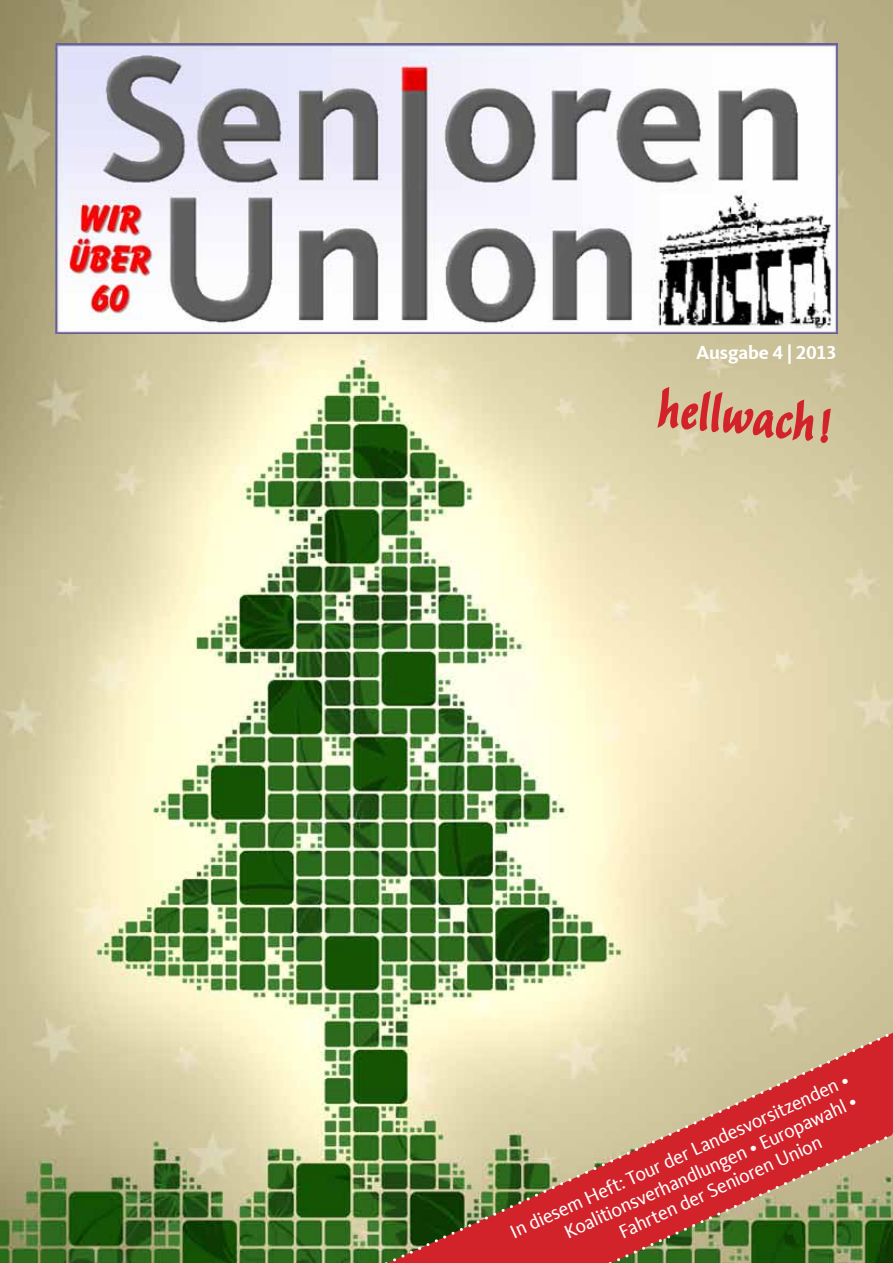
<style>
.page{position:relative;width:893px;height:1263px;background:#fff}
.page>*{position:absolute;margin:0;border:0;box-sizing:border-box;transform-origin:0 0}
.t1{font:57px "Balzano";color:#d2232a}
.t2{font:19.5px "CDU Kievit Tab";color:#fff}
.t3{font:700 19.5px "CDU Kievit Tab";letter-spacing:-.005em;color:#fff}
</style>
<div class="page">
<img style="left:0;top:0;width:893px;height:1263px">
<svg style="left:655px;top:373px;width:177px;height:132px"></svg>
<img style="left:55px;top:44px;width:783px;height:290px">
<svg style="left:297px;top:1020px;width:596px;height:243px"></svg>
<p class="t3" style="left:696px;top:341px;width:142px">Ausgabe 4 | 2013</p>
<h1 class="t1" style="left:662px;top:382px;width:174px;rotate:5deg">hellwach!</h1>
<p class="t2" style="left:506px;top:1221px;width:372px;rotate:-24deg">In diesem Heft: Tour der Landesvorsitzenden •</p>
<p class="t2" style="left:561px;top:1221px;width:321px;rotate:-24deg">Koalitionsverhandlungen • Europawahl •</p>
<p class="t2" style="left:615px;top:1222px;width:222px;rotate:-24deg">Fahrten der Senioren Union</p>
</div>
